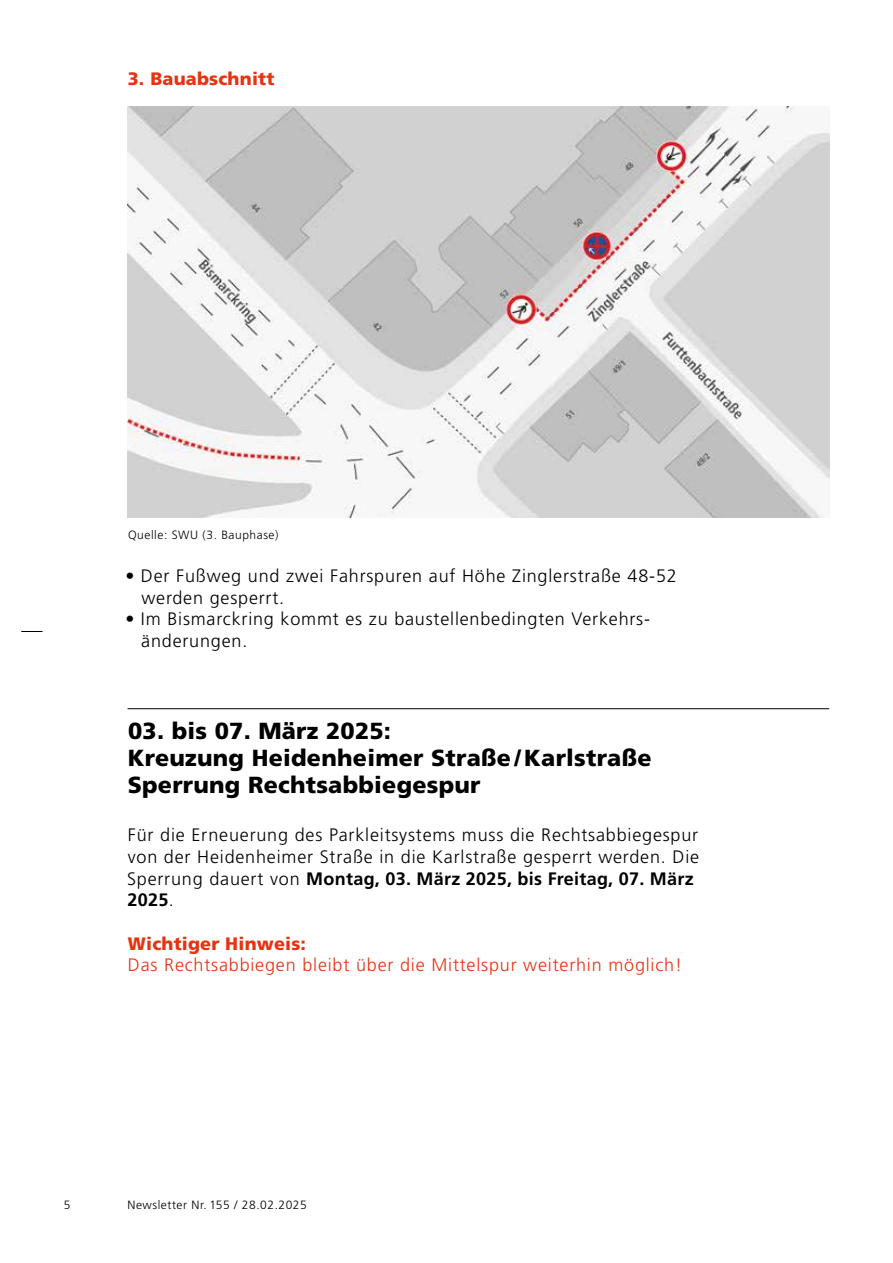
<style>
.page{position:relative;width:893px;height:1263px;background:#fff}
.page>*{position:absolute;margin:0;border:0;box-sizing:border-box;transform-origin:0 0}
.t1{font:900 23.25px/27px "Frutiger LT Pro";letter-spacing:.01em;color:#000}
.t2{font:300 18px/21.6px "Frutiger LT Pro";letter-spacing:.045em;color:#000}
.t3{font:300 18px "Frutiger LT Pro";letter-spacing:.045em;color:#e63312}
.t4{font:900 18px "Frutiger LT Pro";letter-spacing:.01em;color:#e63312}
.t5{font:300 12px "Frutiger LT Pro";letter-spacing:.045em;color:#000}
.s1{font-weight:700}
</style>
<div class="page">
<svg style="left:21px;top:631px;width:22px;height:1px"></svg>
<hr style="left:128px;top:708px;width:701px;height:1px;background:#000">
<img style="left:128px;top:107px;width:701px;height:410px">
<p class="t4" style="left:128px;top:68px;width:148px">3. Bauabschnitt</p>
<p class="t5" style="left:128px;top:528px;width:152px">Quelle: SWU (3. Bauphase)</p>
<p class="t2" style="left:141px;top:565px;width:537px;text-indent:-16px">• Der Fußweg und zwei Fahrspuren auf Höhe Zinglerstraße 48-52 werden gesperrt.</p>
<p class="t2" style="left:141px;top:608px;width:510px;text-indent:-16px">• Im Bismarckring kommt es zu baustellenbedingten Verkehrs&shy;änderungen.</p>
<p class="t1" style="left:128px;top:717px;width:525px">03. bis 07. März 2025:<br>Kreuzung Heidenheimer Straße/ Karlstraße<br>Sperrung Rechtsabbiegespur</p>
<p class="t2" style="left:127px;top:824px;width:574px">Für die Erneuerung des Parkleitsystems muss die Rechtsabbiegespur von der Heidenheimer Straße in die Karlstraße gesperrt werden. Die Sperrung dauert von <span class="s1">Montag, 03. März 2025, bis Freitag, 07. März 2025</span>.</p>
<p class="t4" style="left:128px;top:932px;width:180px">Wichtiger Hinweis:</p>
<p class="t3" style="left:128px;top:954px;width:556px">Das Rechtsabbiegen bleibt über die Mittelspur weiterhin möglich!</p>
<p class="t5" style="left:64px;top:1197px;width:8px">5</p>
<p class="t5" style="left:128px;top:1197px;width:181px">Newsletter Nr. 155 / 28.02.2025</p>
</div>
